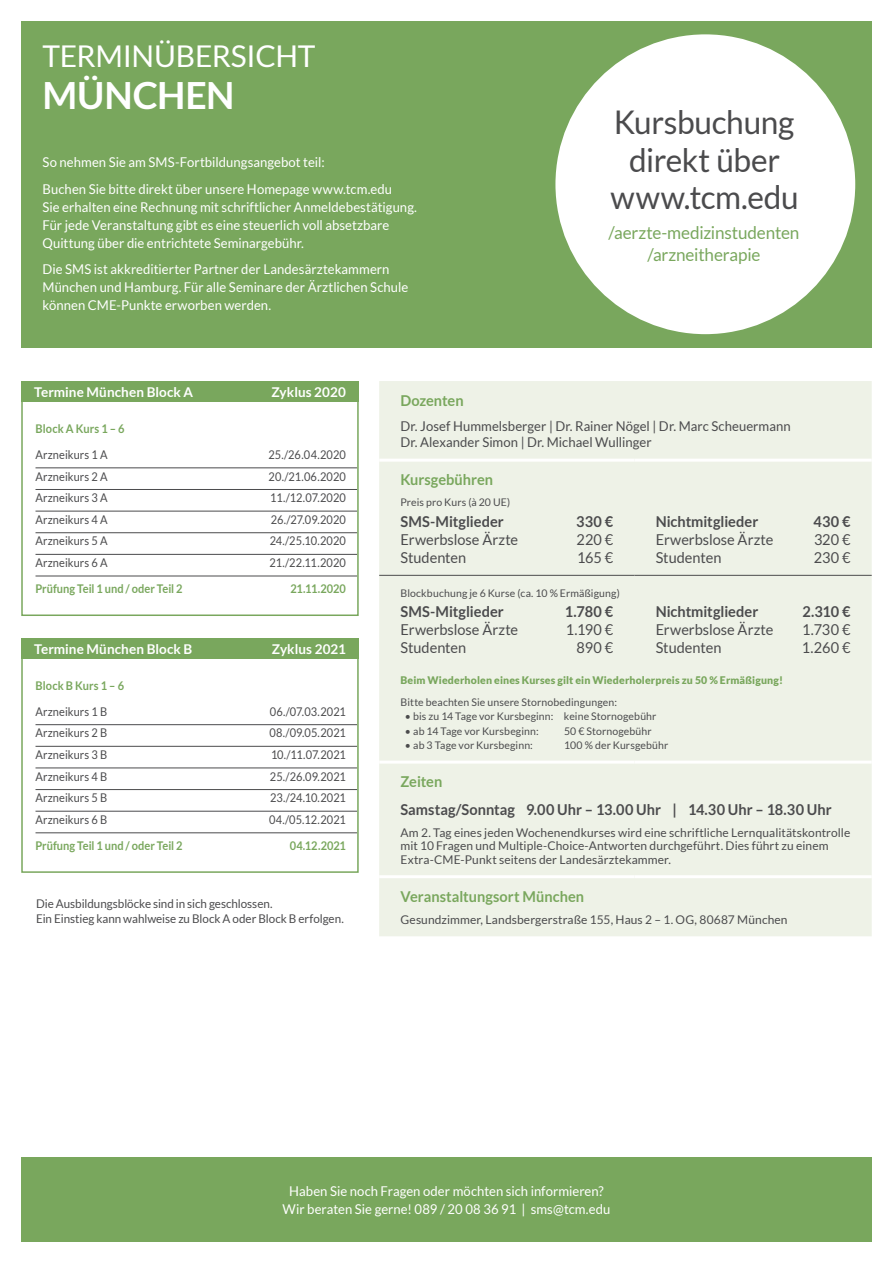
<style>
.page{position:relative;width:893px;height:1263px;background:#fff}
.page>*{position:absolute;margin:0;border:0;box-sizing:border-box;transform-origin:0 0}
.t1{font:700 37.5px "Lato";letter-spacing:-.005em;color:#fff}
.t2{font:32.7px/37.5px "Lato";letter-spacing:-.015em;color:#4b4b4d;text-align:center}
.t3{font:30px "Lato";letter-spacing:-.01em;color:#fff}
.t4{font:17.7px/21.3px "Lato";letter-spacing:-.01em;color:#79a75d;text-align:center}
.t5{font:15px "Lato";color:#4b4b4d}
.t6{font:700 15px "Lato";color:#4b4b4d}
.t7{font:700 15px "Lato";color:#79a75d}
.t8{font:13.5px/18px "Lato";letter-spacing:.005em;color:#fff}
.t9{font:13.5px/16.5px "Lato";letter-spacing:.005em;color:#4b4b4d}
.t10{font:700 13.5px "Lato";letter-spacing:.005em;color:#fff}
.t11{font:12px/13.5px "Lato";letter-spacing:.005em;color:#4b4b4d}
.t12{font:12px "Lato";letter-spacing:.005em;color:#4b4b4d;scale:.92 1}
.t13{font:700 12px "Lato";color:#79a75d;scale:.92 1}
.t14{font:12px "Lato";letter-spacing:-.015em;color:#4b4b4d;scale:.92 1}
.t15{font:10.5px "Lato";letter-spacing:.01em;color:#4b4b4d}
.t16{font:900 10.5px "Lato";letter-spacing:.01em;color:#79a75d}
</style>
<div class="page">
<div style="left:21px;top:21px;width:851px;height:326px;background:#79a75d"></div>
<div style="left:555px;top:34px;width:300px;height:300px;background:#fff;border-radius:50%"></div>
<div style="left:379px;top:381px;width:493px;height:555px;background:#eef2e7"></div>
<hr style="left:379px;top:459px;width:255px;height:3px;background:#fff">
<hr style="left:634px;top:459px;width:238px;height:3px;background:#fff">
<hr style="left:379px;top:761px;width:255px;height:3px;background:#fff">
<hr style="left:634px;top:761px;width:238px;height:3px;background:#fff">
<hr style="left:379px;top:875px;width:255px;height:3px;background:#fff">
<hr style="left:634px;top:875px;width:238px;height:3px;background:#fff">
<hr style="left:379px;top:575px;width:255px;height:1px;background:#4b4b4d">
<hr style="left:634px;top:575px;width:238px;height:1px;background:#4b4b4d">
<hr style="left:36px;top:724px;width:321px;height:1px;background:#4b4b4d">
<hr style="left:36px;top:746px;width:321px;height:1px;background:#4b4b4d">
<hr style="left:36px;top:767px;width:321px;height:1px;background:#4b4b4d">
<hr style="left:36px;top:789px;width:321px;height:1px;background:#4b4b4d">
<hr style="left:36px;top:811px;width:321px;height:1px;background:#4b4b4d">
<hr style="left:36px;top:832px;width:321px;height:1px;background:#4b4b4d">
<div style="left:21px;top:657px;width:338px;height:216px;border:2px solid #79a75d"></div>
<div style="left:21px;top:638px;width:338px;height:21px;background:#79a75d"></div>
<div style="left:21px;top:1157px;width:851px;height:85px;background:#79a75d"></div>
<hr style="left:36px;top:467px;width:321px;height:1px;background:#4b4b4d">
<hr style="left:36px;top:489px;width:321px;height:1px;background:#4b4b4d">
<hr style="left:36px;top:511px;width:321px;height:1px;background:#4b4b4d">
<hr style="left:36px;top:532px;width:321px;height:1px;background:#4b4b4d">
<hr style="left:36px;top:554px;width:321px;height:1px;background:#4b4b4d">
<hr style="left:36px;top:576px;width:321px;height:1px;background:#4b4b4d">
<div style="left:21px;top:400px;width:338px;height:216px;border:2px solid #79a75d"></div>
<div style="left:21px;top:381px;width:338px;height:21px;background:#79a75d"></div>
<h3 class="t3" style="left:43px;top:39px;width:275px">TERMINÜBERSICHT</h3>
<h1 class="t1" style="left:43px;top:74px;width:194px">MÜNCHEN</h1>
<p class="t8" style="left:43px;top:149px;width:351px;line-height:26.5px">So nehmen Sie am SMS-Fortbildungsangebot teil:<br>Buchen Sie bitte direkt über unsere Homepage www.tcm.edu</p>
<p class="t8" style="left:43px;top:198px;width:376px">Sie erhalten eine Rechnung mit schriftlicher Anmeldebestätigung.<br>Für jede Veranstaltung gibt es eine steuerlich voll absetzbare<br>Quittung über die entrichtete Seminargebühr.</p>
<p class="t8" style="left:43px;top:260px;width:367px">Die SMS ist akkreditierter Partner der Landesärztekammern<br>München und Hamburg. Für alle Seminare der Ärztlichen Schule können CME-Punkte erworben werden.</p>
<h2 class="t2" style="left:611px;top:103px;width:190px">Kursbuchung direkt über www.tcm.edu</h2>
<h3 class="t4" style="left:609px;top:222px;width:192px">/aerzte-medizinstudenten /arzneitherapie</h3>
<p class="t10" style="left:34px;top:384px;width:161px">Termine München Block A</p>
<p class="t10" style="left:271px;top:384px;width:76px">Zyklus 2020</p>
<p class="t13" style="left:36px;top:422px;width:98px">Block A Kurs 1 – 6</p>
<p class="t12" style="left:36px;top:448px;width:80px">Arzneikurs 1 A</p>
<p class="t12" style="left:268px;top:448px;width:86px">25./26.04.2020</p>
<p class="t12" style="left:36px;top:470px;width:80px">Arzneikurs 2 A</p>
<p class="t12" style="left:269px;top:470px;width:86px">20./21.06.2020</p>
<p class="t12" style="left:36px;top:491px;width:80px">Arzneikurs 3 A</p>
<p class="t12" style="left:270px;top:491px;width:84px">11./12.07.2020</p>
<p class="t12" style="left:36px;top:513px;width:80px">Arzneikurs 4 A</p>
<p class="t12" style="left:271px;top:513px;width:83px">26./27.09.2020</p>
<p class="t12" style="left:36px;top:534px;width:80px">Arzneikurs 5 A</p>
<p class="t12" style="left:270px;top:534px;width:84px">24./25.10.2020</p>
<p class="t12" style="left:36px;top:556px;width:80px">Arzneikurs 6 A</p>
<p class="t12" style="left:269px;top:556px;width:85px">21./22.11.2020</p>
<p class="t13" style="left:36px;top:582px;width:161px">Prüfung Teil 1 und / oder Teil 2</p>
<p class="t13" style="left:290px;top:582px;width:62px">21.11.2020</p>
<p class="t10" style="left:34px;top:641px;width:160px">Termine München Block B</p>
<p class="t10" style="left:272px;top:641px;width:75px">Zyklus 2021</p>
<p class="t13" style="left:36px;top:678px;width:98px">Block B Kurs 1 – 6</p>
<p class="t12" style="left:36px;top:705px;width:79px">Arzneikurs 1 B</p>
<p class="t12" style="left:270px;top:705px;width:84px">06./07.03.2021</p>
<p class="t12" style="left:36px;top:726px;width:79px">Arzneikurs 2 B</p>
<p class="t12" style="left:269px;top:726px;width:85px">08./09.05.2021</p>
<p class="t12" style="left:36px;top:748px;width:79px">Arzneikurs 3 B</p>
<p class="t14" style="left:271px;top:748px;width:83px">10./11.07.2021</p>
<p class="t12" style="left:36px;top:770px;width:79px">Arzneikurs 4 B</p>
<p class="t12" style="left:270px;top:770px;width:84px">25./26.09.2021</p>
<p class="t12" style="left:36px;top:791px;width:79px">Arzneikurs 5 B</p>
<p class="t12" style="left:270px;top:791px;width:84px">23./24.10.2021</p>
<p class="t12" style="left:36px;top:813px;width:79px">Arzneikurs 6 B</p>
<p class="t12" style="left:269px;top:813px;width:85px">04./05.12.2021</p>
<p class="t13" style="left:36px;top:839px;width:161px">Prüfung Teil 1 und / oder Teil 2</p>
<p class="t13" style="left:290px;top:839px;width:63px">04.12.2021</p>
<p class="t11" style="left:36px;top:896px;width:309px;line-height:15px">Die Ausbildungsblöcke sind in sich geschlossen.<br>Ein Einstieg kann wahlweise zu Block A oder Block B erfolgen.</p>
<p class="t7" style="left:400px;top:392px;width:65px">Dozenten</p>
<p class="t9" style="left:400px;top:418px;width:392px">Dr. Josef Hummelsberger | Dr. Rainer Nögel | Dr. Marc Scheuermann<br>Dr. Alexander Simon | Dr. Michael Wullinger</p>
<p class="t7" style="left:400px;top:471px;width:94px">Kursgebühren</p>
<p class="t15" style="left:400px;top:496px;width:111px">Preis pro Kurs (à 20 UE)</p>
<p class="t6" style="left:400px;top:512px;width:105px">SMS-Mitglieder</p>
<p class="t6" style="left:576px;top:512px;width:38px">330 €</p>
<p class="t5" style="left:400px;top:531px;width:119px">Erwerbslose Ärzte</p>
<p class="t5" style="left:576px;top:531px;width:38px">220 €</p>
<p class="t5" style="left:400px;top:549px;width:67px">Studenten</p>
<p class="t5" style="left:577px;top:549px;width:38px">165 €</p>
<p class="t6" style="left:656px;top:512px;width:104px">Nichtmitglieder</p>
<p class="t6" style="left:813px;top:512px;width:39px">430 €</p>
<p class="t5" style="left:656px;top:531px;width:119px">Erwerbslose Ärzte</p>
<p class="t5" style="left:814px;top:531px;width:38px">320 €</p>
<p class="t5" style="left:656px;top:549px;width:67px">Studenten</p>
<p class="t5" style="left:814px;top:549px;width:38px">230 €</p>
<p class="t15" style="left:400px;top:587px;width:221px">Blockbuchung je 6 Kurse (ca. 10 % Ermäßigung)</p>
<p class="t6" style="left:400px;top:603px;width:105px">SMS-Mitglieder</p>
<p class="t6" style="left:565px;top:603px;width:50px">1.780 €</p>
<p class="t5" style="left:400px;top:621px;width:119px">Erwerbslose Ärzte</p>
<p class="t5" style="left:566px;top:621px;width:49px">1.190 €</p>
<p class="t5" style="left:400px;top:639px;width:67px">Studenten</p>
<p class="t5" style="left:577px;top:639px;width:38px">890 €</p>
<p class="t6" style="left:656px;top:603px;width:104px">Nichtmitglieder</p>
<p class="t6" style="left:802px;top:603px;width:50px">2.310 €</p>
<p class="t5" style="left:656px;top:621px;width:119px">Erwerbslose Ärzte</p>
<p class="t5" style="left:802px;top:621px;width:50px">1.730 €</p>
<p class="t5" style="left:656px;top:639px;width:67px">Studenten</p>
<p class="t5" style="left:802px;top:639px;width:50px">1.260 €</p>
<p class="t16" style="left:400px;top:674px;width:384px">Beim Wiederholen eines Kurses gilt ein Wiederholerpreis zu 50 % Ermäßigung!</p>
<p class="t15" style="left:400px;top:696px;width:218px">Bitte beachten Sie unsere Stornobedingungen:</p>
<p class="t15" style="left:405px;top:711px;width:253px">• bis zu 14 Tage vor Kursbeginn: keine Stornogebühr</p>
<p class="t15" style="left:405px;top:725px;width:135px">• ab 14 Tage vor Kursbeginn:</p>
<p class="t15" style="left:564px;top:725px;width:89px">50 € Stornogebühr</p>
<p class="t15" style="left:405px;top:740px;width:130px">• ab 3 Tage vor Kursbeginn:</p>
<p class="t15" style="left:564px;top:740px;width:106px">100 % der Kursgebühr</p>
<p class="t7" style="left:400px;top:773px;width:43px">Zeiten</p>
<p class="t6" style="left:400px;top:801px;width:433px">Samstag/Sonntag 9.00 Uhr – 13.00 Uhr | 14.30 Uhr – 18.30 Uhr</p>
<p class="t11" style="left:400px;top:826px;width:451px">Am 2. Tag eines jeden Wochenendkurses wird eine schriftliche Lernqualitätskontrolle mit 10 Fragen und Multiple-Choice-Antworten durchgeführt. Dies führt zu einem<br>Extra-CME-Punkt seitens der Landesärztekammer.</p>
<p class="t7" style="left:400px;top:887px;width:185px">Veranstaltungsort München</p>
<p class="t11" style="left:400px;top:912px;width:389px">Gesundzimmer, Landsbergerstraße 155, Haus 2 – 1. OG, 80687 München</p>
<p class="t8" style="left:283px;top:1182px;width:329px;text-align:center">Haben Sie noch Fragen oder möchten sich informieren?<br>Wir beraten Sie gerne! 089 / 20 08 36 91 | sms@tcm.edu</p>
</div>
